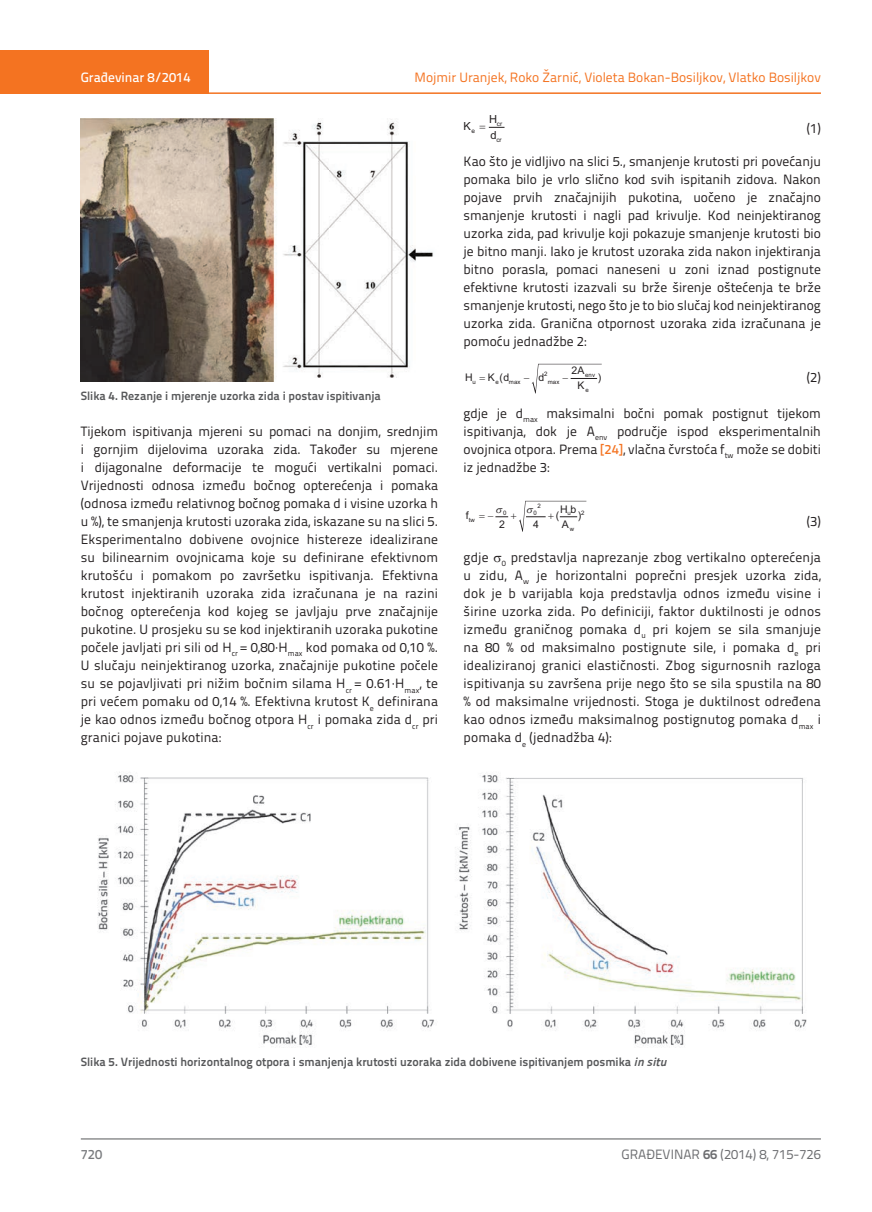
<style>
.page{position:relative;width:872px;height:1212px;background:#fff}
.page>*{position:absolute;margin:0;border:0;box-sizing:border-box;transform-origin:0 0}
.t1{font:13.5px/18px "Titillium Text 22 L";letter-spacing:.005em;color:#231f20;text-align:justify}
.t2{font:13.5px "Titillium Text 22 L";color:#f47321}
.t3{font:13.5px "Titillium Text 22 L";color:#6c6d70}
.t4{font:500 13.5px "Titillium Text 22 L";color:#fff}
.t5{font:500 13.5px "Titillium Text 22 L";color:#787a7d}
.t6{font:700 12px "Titillium Text 22 L";color:#57585a}
.t7{font:11.1px/16px "Arial";color:#231f20}
.t8{font:10.5px/15.1px "Arial";color:#231f20;text-align:center}
.t9{font:6.45px "Arial";color:#231f20}
.t10{font:6.15px "Arial";color:#231f20}
.s1{font-weight:500;color:#f47321}
.s2{font-family:"Panefresco 800 wt";font-weight:400;font-style:italic}
.s3{font-weight:700}
</style>
<div class="page">
<div style="left:0;top:50px;width:208px;height:44px;background:#f47321"></div>
<hr style="left:0;top:92px;width:821px;height:2px;background:#f47321">
<hr style="left:81px;top:1139px;width:740px;height:1px;background:#57585a">
<img style="left:81px;top:118px;width:352px;height:264px">
<img style="left:97px;top:772px;width:710px;height:274px">
<svg style="left:488px;top:126px;width:16px;height:2px"></svg>
<svg style="left:495px;top:501px;width:91px;height:31px"></svg>
<svg style="left:531px;top:364px;width:70px;height:29px"></svg>
<p class="t4" style="left:81px;top:67px;width:111px">Građevinar 8/2014</p>
<p class="t2" style="left:414px;top:68px;width:408px">Mojmir Uranjek, Roko Žarnić, Violeta Bokan-Bosiljkov, Vlatko Bosiljkov</p>
<p class="t6" style="left:81px;top:386px;width:302px">Slika 4. Rezanje i mjerenje uzorka zida i postav ispitivanja</p>
<p class="t1" style="left:81px;top:421px;width:359px">Tijekom ispitivanja mjereni su pomaci na donjim, srednjim i gornjim dijelovima uzoraka zida. Također su mjerene i dijagonalne deformacije te mogući vertikalni pomaci.<br>Vrijednosti odnosa između bočnog opterećenja i pomaka (odnosa između relativnog bočnog pomaka d i visine uzorka h u %), te smanjenja krutosti uzoraka zida, iskazane su na slici 5.<br>Eksperimentalno dobivene ovojnice histereze idealizirane su bilinearnim ovojnicama koje su definirane efektivnom krutošću i pomakom po završetku ispitivanja. Efektivna krutost injektiranih uzoraka zida izračunana je na razini bočnog opterećenja kod kojeg se javljaju prve značajnije pukotine. U prosjeku su se kod injektiranih uzoraka pukotine počele javljati pri sili od H<sub>cr</sub> = 0,80·H<sub>max</sub> kod pomaka od 0,10 %.<br>U slučaju neinjektiranog uzorka, značajnije pukotine počele su se pojavljivati pri nižim bočnim silama H<sub>cr</sub> = 0.61·H<sub>max</sub>, te pri većem pomaku od 0,14 %. Efektivna krutost K<sub>e</sub> definirana je kao odnos između bočnog otpora H<sub>cr</sub> i pomaka zida d<sub>cr</sub> pri granici pojave pukotina:</p>
<p class="t7" style="left:463px;top:118px;width:9px">K</p>
<p class="t7" style="left:489px;top:111px;width:10px">H d</p>
<p class="t9" style="left:497px;top:119px;width:7px">cr</p>
<p class="t9" style="left:496px;top:135px;width:7px">cr</p>
<p class="t1" style="left:463px;top:151px;width:359px">Kao što je vidljivo na slici 5., smanjenje krutosti pri povećanju pomaka bilo je vrlo slično kod svih ispitanih zidova. Nakon pojave prvih značajnijih pukotina, uočeno je značajno smanjenje krutosti i nagli pad krivulje. Kod neinjektiranog uzorka zida, pad krivulje koji pokazuje smanjenje krutosti bio je bitno manji. Iako je krutost uzoraka zida nakon injektiranja bitno porasla, pomaci naneseni u zoni iznad postignute efektivne krutosti izazvali su brže širenje oštećenja te brže smanjenje krutosti, nego što je to bio slučaj kod neinjektiranog uzorka zida. Granična otpornost uzoraka zida izračunana je pomoću jednadžbe 2:</p>
<p class="t8" style="left:465px;top:370px;width:9px">H</p>
<p class="t8" style="left:488px;top:370px;width:23px">K d</p>
<p class="t8" style="left:538px;top:370px;width:7px">d</p>
<p class="t8" style="left:571px;top:363px;width:15px">2A<br>K</p>
<p class="t1" style="left:806px;top:118px;width:16px">(1)</p>
<p class="t9" style="left:471px;top:127px;width:5px">e</p>
<p class="t8" style="left:499px;top:370px;width:5px">(</p>
<p class="t8" style="left:598px;top:370px;width:5px">)</p>
<p class="t1" style="left:806px;top:367px;width:16px">(2)</p>
<p class="t1" style="left:463px;top:403px;width:359px">gdje je d<sub>max</sub> maksimalni bočni pomak postignut tijekom ispitivanja, dok je A<sub>env</sub> područje ispod eksperimentalnih ovojnica otpora. Prema <span class="s1">[24]</span>, vlačna čvrstoća f<sub>tw</sub> može se dobiti iz jednadžbe 3:</p>
<p class="t8" style="left:466px;top:508px;width:4px">f</p>
<p class="t8" style="left:560px;top:501px;width:18px;text-align:left">H b<br>A</p>
<p class="t10" style="left:544px;top:370px;width:5px">2</p>
<p class="t10" style="left:585px;top:371px;width:11px">env</p>
<p class="t10" style="left:585px;top:386px;width:5px">e</p>
<p class="t10" style="left:472px;top:378px;width:5px">u</p>
<p class="t10" style="left:495px;top:378px;width:5px">e</p>
<p class="t10" style="left:509px;top:378px;width:13px">max</p>
<p class="t10" style="left:548px;top:378px;width:13px">max</p>
<p class="t10" style="left:537px;top:502px;width:5px">2</p>
<p class="t10" style="left:581px;top:508px;width:5px">2</p>
<p class="t10" style="left:488px;top:509px;width:20px">− 0</p>
<p class="t10" style="left:533px;top:509px;width:5px">0</p>
<p class="t8" style="left:499px;top:516px;width:7px">2</p>
<p class="t8" style="left:533px;top:516px;width:7px">4</p>
<p class="t8" style="left:555px;top:508px;width:5px">(</p>
<p class="t8" style="left:578px;top:508px;width:5px">)</p>
<p class="t1" style="left:806px;top:511px;width:16px">(3)</p>
<p class="t1" style="left:463px;top:547px;width:359px">gdje <sub>0</sub> predstavlja naprezanje zbog vertikalno opterećenja u zidu, A<sub>w</sub> je horizontalni poprečni presjek uzorka zida, dok je b varijabla koja predstavlja odnos između visine i širine uzorka zida. Po definiciji, faktor duktilnosti je odnos između graničnog pomaka d<sub>u</sub> pri kojem se sila smanjuje na 80 % od maksimalno postignute sile, i pomaka d<sub>e</sub> pri idealiziranoj granici elastičnosti. Zbog sigurnosnih razloga ispitivanja su završena prije nego što se sila spustila na 80 % od maksimalne vrijednosti. Stoga je duktilnost određena kao odnos između maksimalnog postignutog pomaka d<sub>max</sub> i pomaka d<sub>e</sub> (jednadžba 4):</p>
<p class="t10" style="left:567px;top:509px;width:5px">u</p>
<p class="t10" style="left:570px;top:524px;width:6px">w</p>
<p class="t10" style="left:469px;top:516px;width:8px">tw</p>
<p class="t6" style="left:81px;top:1053px;width:587px">Slika 5. Vrijednosti horizontalnog otpora i smanjenja krutosti uzoraka zida dobivene ispitivanjem posmika <span class="s2">in situ</span></p>
<p class="t5" style="left:81px;top:1144px;width:23px">720</p>
<p class="t3" style="left:621px;top:1144px;width:201px">GRAĐEVINAR <span class="s3">66</span> (2014) 8, 715-726</p>
</div>
